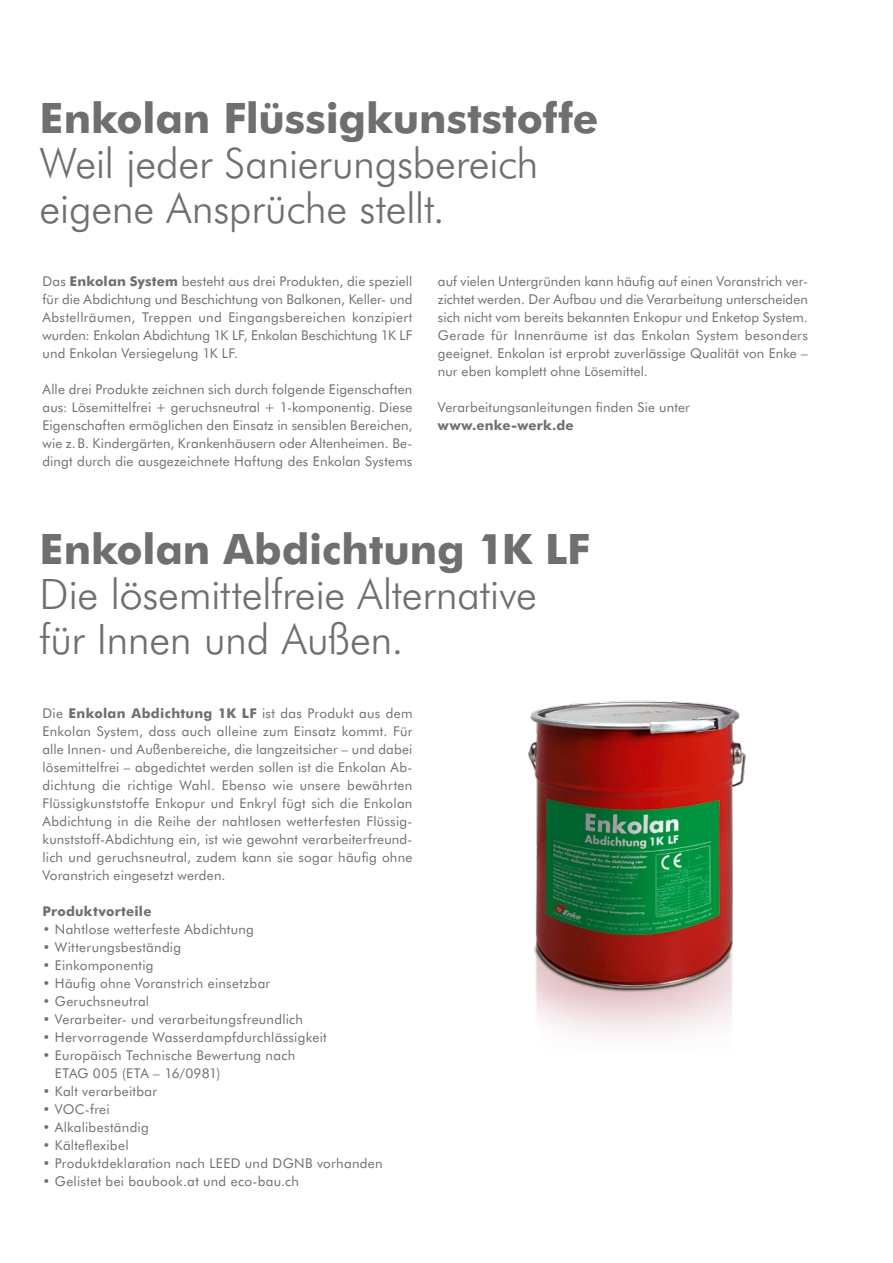
<style>
.page{position:relative;width:893px;height:1263px;background:#fff}
.page>*{position:absolute;margin:0;border:0;box-sizing:border-box;transform-origin:0 0}
.t1{font:300 42px/45px "Futura BT";letter-spacing:-.01em;color:#6f6f6e}
.t2{font:700 42px "Futura BT";letter-spacing:-.005em;color:#6f6f6e}
.t3{font:13.5px/18px "Futura BT";letter-spacing:.02em;color:#6f6f6e;text-align:justify}
.t4{font:700 13.5px "Futura BT";letter-spacing:.015em;color:#6f6f6e}
.s1{font-weight:700}
</style>
<div class="page">
<img style="left:528px;top:700px;width:218px;height:336px">
<h1 class="t2" style="left:40px;top:92px;width:560px">Enkolan Flüssigkunststoffe</h1>
<h1 class="t1" style="left:40px;top:140px;width:500px">Weil jeder Sanierungsbereich eigene Ansprüche stellt.</h1>
<p class="t3" style="left:43px;top:272px;width:371px">Das <span class="s1">Enkolan System</span> besteht aus drei Produkten, die speziell für die Abdichtung und Beschichtung von Balkonen, Keller- und Abstellräumen, Treppen und Eingangsbereichen konzipiert wurden: Enkolan Abdichtung 1K LF, Enkolan Beschichtung 1K LF und Enkolan Versiegelung 1K LF.</p>
<p class="t3" style="left:43px;top:380px;width:371px">Alle drei Produkte zeichnen sich durch folgende Eigenschaften aus: Lösemittelfrei + geruchsneutral + 1-komponentig. Diese Eigenschaften ermöglichen den Einsatz in sensiblen Bereichen, wie z.B. Kindergärten, Krankenhäusern oder Altenheimen. Be&shy;dingt durch die ausgezeichnete Haftung des Enkolan Systems</p>
<p class="t3" style="left:438px;top:272px;width:371px">auf vielen Untergründen kann häufig auf einen Voranstrich ver&shy;zichtet werden. Der Aufbau und die Verarbeitung unterscheiden sich nicht vom bereits bekannten Enkopur und Enketop System.<br>Gerade für Innenräume ist das Enkolan System besonders geeignet. Enkolan ist erprobt zuverlässige Qualität von Enke – nur eben komplett ohne Lösemittel.</p>
<p class="t3" style="left:438px;top:398px;width:253px">Verarbeitungsanleitungen finden Sie unter</p>
<p class="t4" style="left:438px;top:416px;width:137px">www.enke-werk.de</p>
<h1 class="t2" style="left:40px;top:523px;width:552px">Enkolan Abdichtung 1K LF</h1>
<h1 class="t1" style="left:40px;top:571px;width:499px">Die lösemittelfreie Alternative für Innen und Außen.</h1>
<p class="t3" style="left:43px;top:704px;width:371px">Die <span class="s1">Enkolan Abdichtung 1K LF</span> ist das Produkt aus dem Enkolan System, dass auch alleine zum Einsatz kommt. Für alle Innen- und Außenbereiche, die langzeitsicher – und dabei lösemittelfrei – abgedichtet werden sollen ist die Enkolan Ab&shy;dichtung die richtige Wahl. Ebenso wie unsere bewährten Flüssigkunststoffe Enkopur und Enkryl fügt sich die Enkolan Abdichtung in die Reihe der nahtlosen wetterfesten Flüssig&shy;kunststoff-Abdichtung ein, ist wie gewohnt verarbeiterfreund&shy;lich und geruchsneutral, zudem kann sie sogar häufig ohne Voranstrich eingesetzt werden.</p>
<p class="t4" style="left:43px;top:902px;width:111px">Produktvorteile</p>
<p class="t3" style="left:43px;top:920px;width:213px">• Nahtlose wetterfeste Abdichtung</p>
<p class="t3" style="left:43px;top:938px;width:140px">• Witterungsbeständig</p>
<p class="t3" style="left:43px;top:956px;width:113px">• Einkomponentig</p>
<p class="t3" style="left:43px;top:974px;width:229px">• Häufig ohne Voranstrich einsetzbar</p>
<p class="t3" style="left:43px;top:992px;width:108px">• Geruchsneutral</p>
<p class="t3" style="left:43px;top:1010px;width:262px">• Verarbeiter- und verarbeitungsfreundlich</p>
<p class="t3" style="left:43px;top:1028px;width:286px">• Hervorragende Wasserdampfdurchlässigkeit</p>
<p class="t3" style="left:55px;top:1046px;width:242px;text-indent:-12px">• Europäisch Technische Bewertung nach<br>ETAG 005 (ETA – 16/0981)</p>
<p class="t3" style="left:43px;top:1082px;width:116px">• Kalt verarbeitbar</p>
<p class="t3" style="left:43px;top:1100px;width:69px">• VOC-frei</p>
<p class="t3" style="left:43px;top:1118px;width:108px">• Alkalibeständig</p>
<p class="t3" style="left:43px;top:1136px;width:88px">• Kälteflexibel</p>
<p class="t3" style="left:43px;top:1154px;width:342px">• Produktdeklaration nach LEED und DGNB vorhanden</p>
<p class="t3" style="left:43px;top:1172px;width:258px">• Gelistet bei baubook.at und eco-bau.ch</p>
</div>
